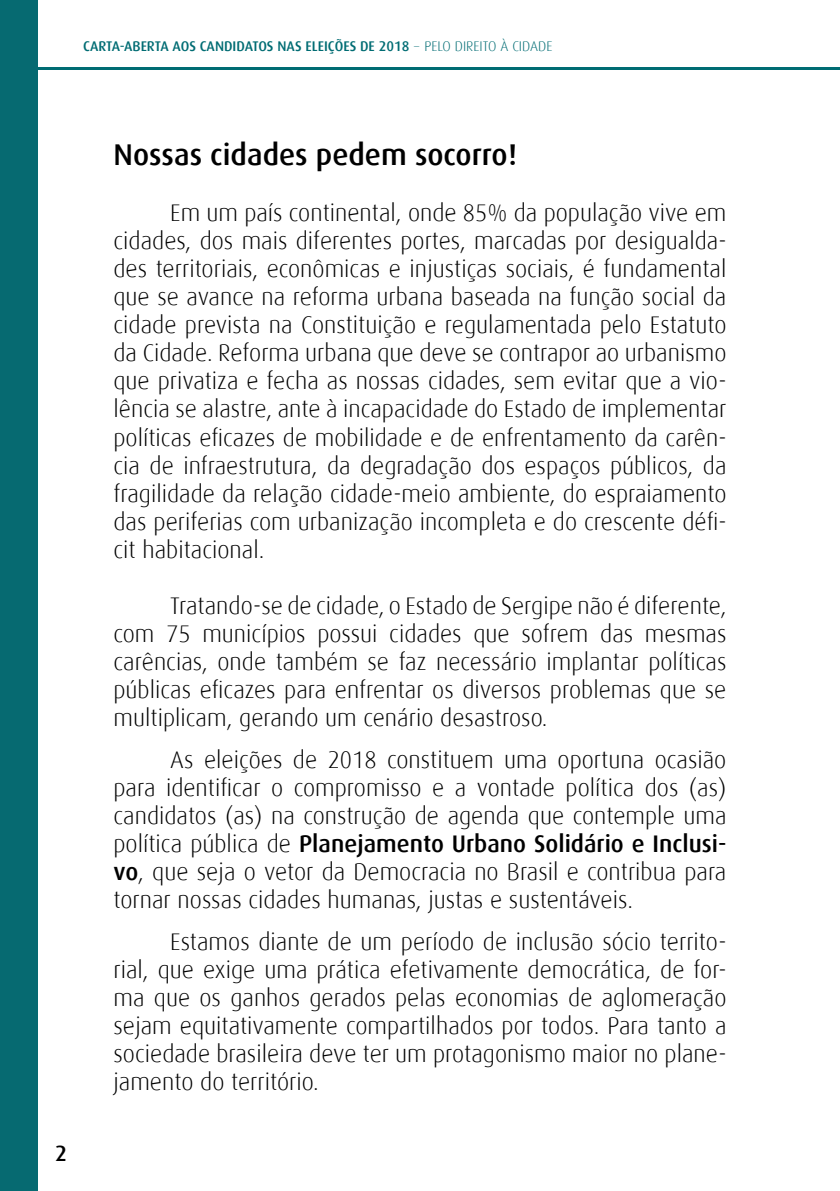
<style>
.page{position:relative;width:840px;height:1191px;background:#fff}
.page>*{position:absolute;margin:0;border:0;box-sizing:border-box;transform-origin:0 0}
.t1{font:500 30px "Dax";color:#000}
.t2{font:300 24px/28px "Dax";color:#000;text-align:justify}
.t3{font:500 22px "Dax";color:#000}
.t4{font:500 14px "Dax";color:#006c73}
.s1{font-weight:300}
.s2{font-weight:500}
</style>
<div class="page">
<hr style="left:23px;top:67px;width:816px;height:3px;background:#006c73">
<div style="left:0;top:0;width:37px;height:1191px;background:#066a71"></div>
<p class="t4" style="left:83px;top:38px;width:470px">CARTA-ABERTA AOS CANDIDATOS NAS ELEIÇÕES DE 2018 <span class="s1">− PELO DIREITO À CIDADE</span></p>
<p class="t3" style="left:55px;top:1140px;width:14px">2</p>
<p class="t1" style="left:113px;top:138px;width:405px">Nossas cidades pedem socorro!</p>
<p class="t2" style="left:113px;top:199px;width:614px;text-indent:57px">Em um país continental, onde 85% da população vive em cidades, dos mais diferentes portes, marcadas por desigualda&shy;des territoriais, econômicas e injustiças sociais, é fundamental que se avance na reforma urbana baseada na função social da cidade prevista na Constituição e regulamentada pelo Estatuto da Cidade. Reforma urbana que deve se contrapor ao urbanismo que privatiza e fecha as nossas cidades, sem evitar que a vio&shy;lência se alastre, ante à incapacidade do Estado de implementar políticas eficazes de mobilidade e de enfrentamento da carên&shy;cia de infraestrutura, da degradação dos espaços públicos, da fragilidade da relação cidade-meio ambiente, do espraiamento das periferias com urbanização incompleta e do crescente défi&shy;cit habitacional.</p>
<p class="t2" style="left:113px;top:591px;width:614px;text-indent:57px">Tratando-se de cidade, o Estado de Sergipe não é diferente, com 75 municípios possui cidades que sofrem das mesmas carências, onde também se faz necessário implantar políticas públicas eficazes para enfrentar os diversos problemas que se multiplicam, gerando um cenário desastroso.</p>
<p class="t2" style="left:113px;top:745px;width:614px;text-indent:57px">As eleições de 2018 constituem uma oportuna ocasião para identificar o compromisso e a vontade política dos (as) candidatos (as) na construção de agenda que contemple uma política pública de <span class="s2">Planejamento Urbano Solidário e Inclusi&shy;vo</span>, que seja o vetor da Democracia no Brasil e contribua para tornar nossas cidades humanas, justas e sustentáveis.</p>
<p class="t2" style="left:113px;top:927px;width:614px;text-indent:57px">Estamos diante de um período de inclusão sócio territo&shy;rial, que exige uma prática efetivamente democrática, de for&shy;ma que os ganhos gerados pelas economias de aglomeração sejam equitativamente compartilhados por todos. Para tanto a sociedade brasileira deve ter um protagonismo maior no plane&shy;jamento do território.</p>
</div>
